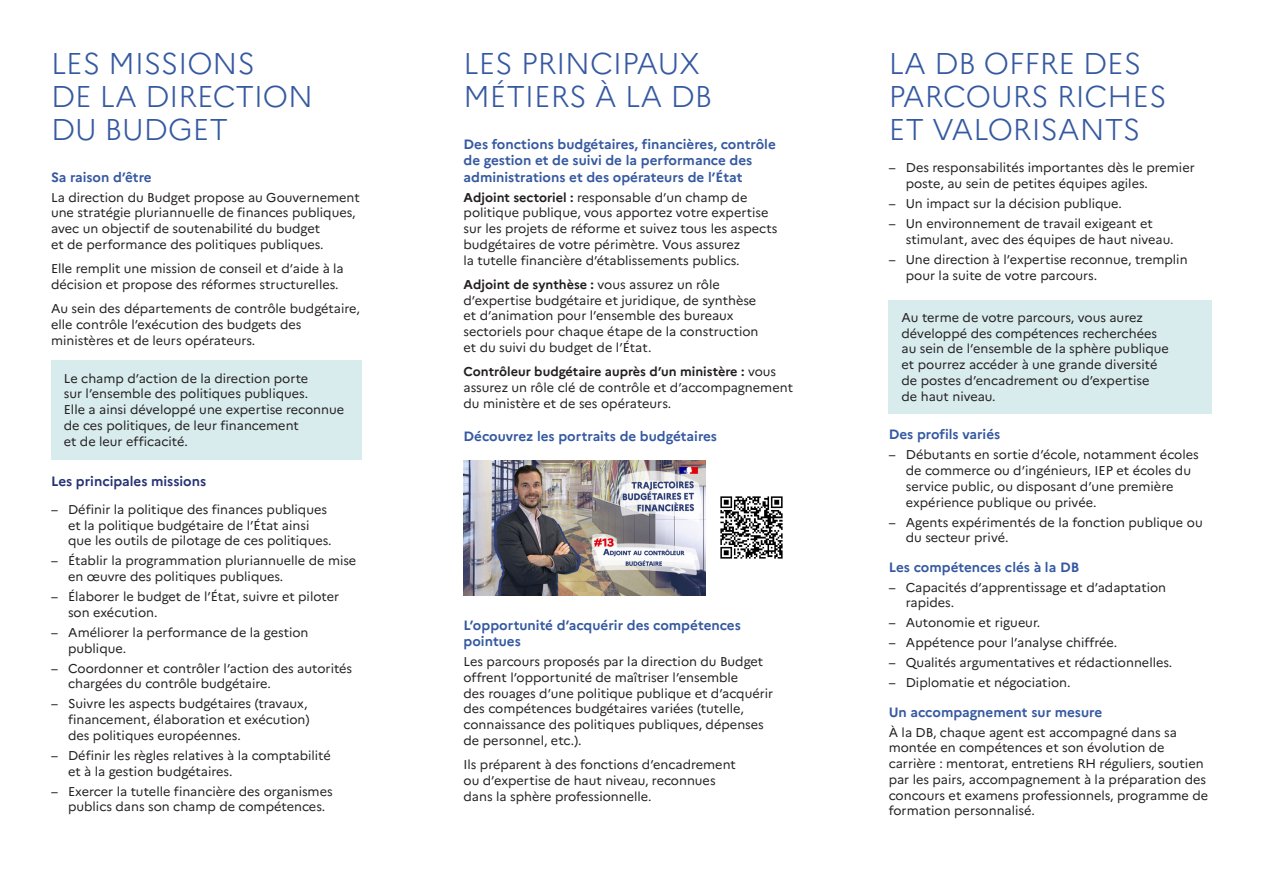
<style>
.page{position:relative;width:1263px;height:893px;background:#fff}
.page>*{position:absolute;margin:0;border:0;box-sizing:border-box;transform-origin:0 0}
.TITRE_1{font:300 30px/33px "Marianne";color:#3559a1}
.TITRE_2{font:700 13.5px/16.5px "Marianne";color:#3559a1}
.t1{font:700 13.5px "Marianne";color:#273375}
.texte_courant{font:12.75px/15.8px "Marianne";color:#231f20}
.s1{font-weight:700}
</style>
<div class="page">
<div style="left:51px;top:360px;width:310px;height:100px;background:#d8ebed"></div>
<div style="left:889px;top:300px;width:323px;height:113px;background:#d8ebed"></div>
<img style="left:720px;top:496px;width:63px;height:63px">
<img style="left:463px;top:460px;width:243px;height:136px">
<h2 class="TITRE_1" style="left:51px;top:46px;width:264px">LES MISSIONS<br>DE LA DIRECTION<br>DU BUDGET</h2>
<h3 class="TITRE_2" style="left:51px;top:168px;width:102px">Sa raison d’être</h3>
<p class="texte_courant" style="left:51px;top:189px;width:310px">La direction du Budget propose au Gouvernement une stratégie pluriannuelle de finances publiques, avec un objectif de soutenabilité du budget<br>et de performance des politiques publiques.</p>
<p class="texte_courant" style="left:51px;top:261px;width:294px">Elle remplit une mission de conseil et d’aide à la décision et propose des réformes structurelles.</p>
<p class="texte_courant" style="left:51px;top:301px;width:310px">Au sein des départements de contrôle budgétaire, elle contrôle l’exécution des budgets des ministères et de leurs opérateurs.</p>
<p class="texte_courant" style="left:64px;top:370px;width:282px">Le champ d’action de la direction porte<br>sur l’ensemble des politiques publiques.<br>Elle a ainsi développé une expertise reconnue de ces politiques, de leur financement<br>et de leur efficacité.</p>
<p class="t1" style="left:51px;top:473px;width:157px">Les principales missions</p>
<p class="texte_courant" style="left:68px;top:501px;width:265px;text-indent:-17px">– Définir la politique des finances publiques et la politique budgétaire de l’État ainsi que les outils de pilotage de ces politiques.</p>
<p class="texte_courant" style="left:68px;top:553px;width:290px;text-indent:-17px">– Établir la programmation pluriannuelle de mise en œuvre des politiques publiques.</p>
<p class="texte_courant" style="left:68px;top:589px;width:273px;text-indent:-17px">– Élaborer le budget de l’État, suivre et piloter son exécution.</p>
<p class="texte_courant" style="left:68px;top:624px;width:242px;text-indent:-17px">– Améliorer la performance de la gestion publique.</p>
<p class="texte_courant" style="left:68px;top:660px;width:286px;text-indent:-17px">– Coordonner et contrôler l’action des autorités chargées du contrôle budgétaire.</p>
<p class="texte_courant" style="left:68px;top:696px;width:243px;text-indent:-17px">– Suivre les aspects budgétaires (travaux, financement, élaboration et exécution) des politiques européennes.</p>
<p class="texte_courant" style="left:68px;top:747px;width:264px;text-indent:-17px">– Définir les règles relatives à la comptabilité et à la gestion budgétaires.</p>
<p class="texte_courant" style="left:68px;top:783px;width:266px;text-indent:-17px">– Exercer la tutelle financière des organismes publics dans son champ de compétences.</p>
<h2 class="TITRE_1" style="left:463px;top:46px;width:250px">LES PRINCIPAUX<br>MÉTIERS À LA DB</h2>
<h3 class="TITRE_2" style="left:463px;top:135px;width:314px">Des fonctions budgétaires, financières, contrôle de gestion et de suivi de la performance des administrations et des opérateurs de l’État</h3>
<p class="texte_courant" style="left:463px;top:189px;width:315px"><span class="s1">Adjoint sectoriel :</span> responsable d’un champ de politique publique, vous apportez votre expertise sur les projets de réforme et suivez tous les aspects budgétaires de votre périmètre. Vous assurez<br>la tutelle financière d’établissements publics.</p>
<p class="texte_courant" style="left:463px;top:276px;width:297px"><span class="s1">Adjoint de synthèse :</span> vous assurez un rôle d’expertise budgétaire et juridique, de synthèse et d’animation pour l’ensemble des bureaux sectoriels pour chaque étape de la construction et du suivi du budget de l’État.</p>
<p class="texte_courant" style="left:463px;top:364px;width:331px"><span class="s1">Contrôleur budgétaire auprès d’un ministère :</span> vous assurez un rôle clé de contrôle et d’accompagnement du ministère et de ses opérateurs.</p>
<h3 class="TITRE_2" style="left:463px;top:428px;width:255px">Découvrez les portraits de budgétaires</h3>
<h3 class="TITRE_2" style="left:463px;top:617px;width:279px">L’opportunité d’acquérir des compétences pointues</h3>
<p class="texte_courant" style="left:463px;top:654px;width:311px">Les parcours proposés par la direction du Budget offrent l’opportunité de maîtriser l’ensemble<br>des rouages d’une politique publique et d’acquérir des compétences budgétaires variées (tutelle, connaissance des politiques publiques, dépenses de personnel, etc.).</p>
<p class="texte_courant" style="left:463px;top:757px;width:274px">Ils préparent à des fonctions d’encadrement ou d’expertise de haut niveau, reconnues dans la sphère professionnelle.</p>
<h2 class="TITRE_1" style="left:889px;top:46px;width:279px">LA DB OFFRE DES<br>PARCOURS RICHES<br>ET VALORISANTS</h2>
<p class="texte_courant" style="left:906px;top:160px;width:291px;text-indent:-17px">– Des responsabilités importantes dès le premier poste, au sein de petites équipes agiles.</p>
<p class="texte_courant" style="left:889px;top:196px;width:235px">– Un impact sur la décision publique.</p>
<p class="texte_courant" style="left:906px;top:216px;width:269px;text-indent:-17px">– Un environnement de travail exigeant et stimulant, avec des équipes de haut niveau.</p>
<p class="texte_courant" style="left:906px;top:251px;width:283px;text-indent:-17px">– Une direction à l’expertise reconnue, tremplin pour la suite de votre parcours.</p>
<p class="texte_courant" style="left:901px;top:309px;width:269px">Au terme de votre parcours, vous aurez développé des compétences recherchées au sein de l’ensemble de la sphère publique et pourrez accéder à une grande diversité de postes d’encadrement ou d’expertise<br>de haut niveau.</p>
<h3 class="TITRE_2" style="left:889px;top:426px;width:113px">Des profils variés</h3>
<p class="texte_courant" style="left:906px;top:447px;width:294px;text-indent:-17px">– Débutants en sortie d’école, notamment écoles de commerce ou d’ingénieurs, IEP et écoles du service public, ou disposant d’une première expérience publique ou privée.</p>
<p class="texte_courant" style="left:906px;top:514px;width:298px;text-indent:-17px">– Agents expérimentés de la fonction publique ou du secteur privé.</p>
<h3 class="TITRE_2" style="left:889px;top:558px;width:192px">Les compétences clés à la DB</h3>
<p class="texte_courant" style="left:906px;top:579px;width:262px;text-indent:-17px">– Capacités d’apprentissage et d’adaptation rapides.</p>
<p class="texte_courant" style="left:889px;top:615px;width:153px">– Autonomie et rigueur.</p>
<p class="texte_courant" style="left:889px;top:635px;width:230px">– Appétence pour l’analyse chiffrée.</p>
<p class="texte_courant" style="left:889px;top:655px;width:285px">– Qualités argumentatives et rédactionnelles.</p>
<p class="texte_courant" style="left:889px;top:675px;width:183px">– Diplomatie et négociation.</p>
<h3 class="TITRE_2" style="left:889px;top:703px;width:215px">Un accompagnement sur mesure</h3>
<p class="texte_courant" style="left:889px;top:724px;width:321px">À la DB, chaque agent est accompagné dans sa montée en compétences et son évolution de carrière : mentorat, entretiens RH réguliers, soutien par les pairs, accompagnement à la préparation des concours et examens professionnels, programme de formation personnalisé.</p>
</div>
